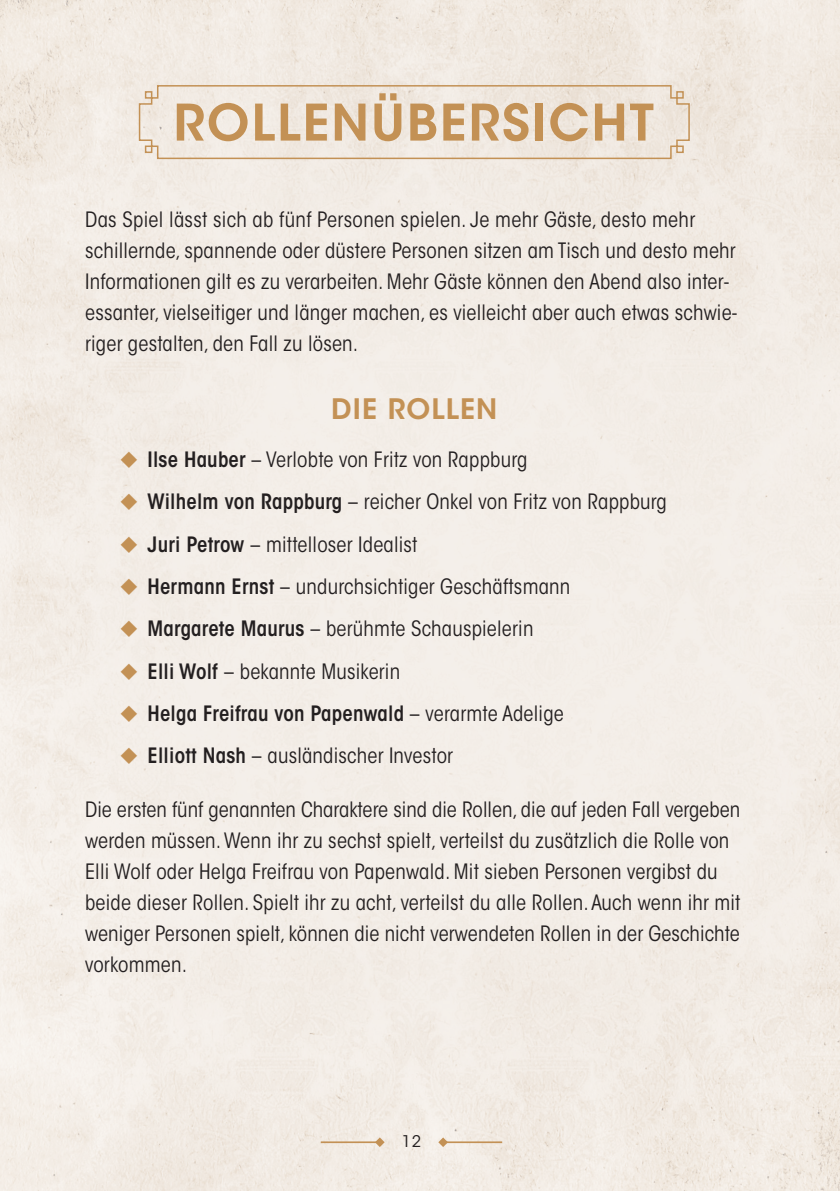
<style>
.page{position:relative;width:840px;height:1191px;background:#fff}
.page>*{position:absolute;margin:0;border:0;box-sizing:border-box;transform-origin:0 0}
.t1{font:600 50px "ITC Avant Garde Std";letter-spacing:.04em;color:#c39155}
.t2{font:600 28px "ITC Avant Garde Std";letter-spacing:.04em;color:#c39155}
.t3{font:condensed 21px/31px "ITC Avant Garde Std";letter-spacing:.01em;color:#231f20}
.t4{font:16px "ITC Avant Garde Std";color:#231f20}
.s1{font-weight:600}
</style>
<div class="page">
<div style="left:0;top:0;width:839px;height:1191px;background:#f3ece6"></div>
<svg style="left:375px;top:1137px;width:9px;height:10px"></svg>
<hr style="left:320px;top:1141px;width:59px;height:2px;background:#c39155">
<svg style="left:438px;top:1137px;width:9px;height:10px"></svg>
<hr style="left:443px;top:1141px;width:59px;height:2px;background:#c39155">
<svg style="left:138px;top:84px;width:552px;height:76px;background:#ede4d9"></svg>
<svg style="left:121px;top:451px;width:16px;height:17px"></svg>
<svg style="left:121px;top:493px;width:16px;height:17px"></svg>
<svg style="left:121px;top:536px;width:16px;height:16px"></svg>
<svg style="left:121px;top:578px;width:16px;height:17px"></svg>
<svg style="left:121px;top:620px;width:16px;height:17px"></svg>
<svg style="left:121px;top:663px;width:16px;height:16px"></svg>
<svg style="left:121px;top:705px;width:16px;height:17px"></svg>
<svg style="left:121px;top:747px;width:16px;height:17px"></svg>
<h1 class="t1" style="left:173px;top:91px;width:481px">ROLLENÜBERSICHT</h1>
<p class="t3" style="left:85px;top:204px;width:653px">Das Spiel lässt sich ab fünf Personen spielen. Je mehr Gäste, desto mehr schillernde, spannende oder düstere Personen sitzen am Tisch und desto mehr Informationen gilt es zu verarbeiten. Mehr Gäste können den Abend also inter&shy;essanter, vielseitiger und länger machen, es vielleicht aber auch etwas schwie&shy;riger gestalten, den Fall zu lösen.</p>
<h2 class="t2" style="left:331px;top:391px;width:167px">DIE ROLLEN</h2>
<p class="t3" style="left:147px;top:438px;width:520px;line-height:42.4px"><span class="s1">Ilse Hauber</span> – Verlobte von Fritz von Rappburg<br><span class="s1">Wilhelm von Rappburg</span> – reicher Onkel von Fritz von Rappburg <span class="s1">Juri Petrow</span> – mittelloser Idealist<br><span class="s1">Hermann Ernst</span> – undurchsichtiger Geschäftsmann<br><span class="s1">Margarete Maurus</span> – berühmte Schauspielerin<br><span class="s1">Elli Wolf</span> – bekannte Musikerin<br><span class="s1">Helga Freifrau von Papenwald</span> – verarmte Adelige<br><span class="s1">Elliott Nash</span> – ausländischer Investor</p>
<p class="t3" style="left:85px;top:794px;width:656px">Die ersten fünf genannten Charaktere sind die Rollen, die auf jeden Fall vergeben werden müssen. Wenn ihr zu sechst spielt, verteilst du zusätzlich die Rolle von Elli Wolf oder Helga Freifrau von Papenwald. Mit sieben Personen vergibst du beide dieser Rollen. Spielt ihr zu acht, verteilst du alle Rollen. Auch wenn ihr mit weniger Personen spielt, können die nicht verwendeten Rollen in der Geschichte vorkommen.</p>
<p class="t4" style="left:401px;top:1131px;width:21px">12</p>
</div>
